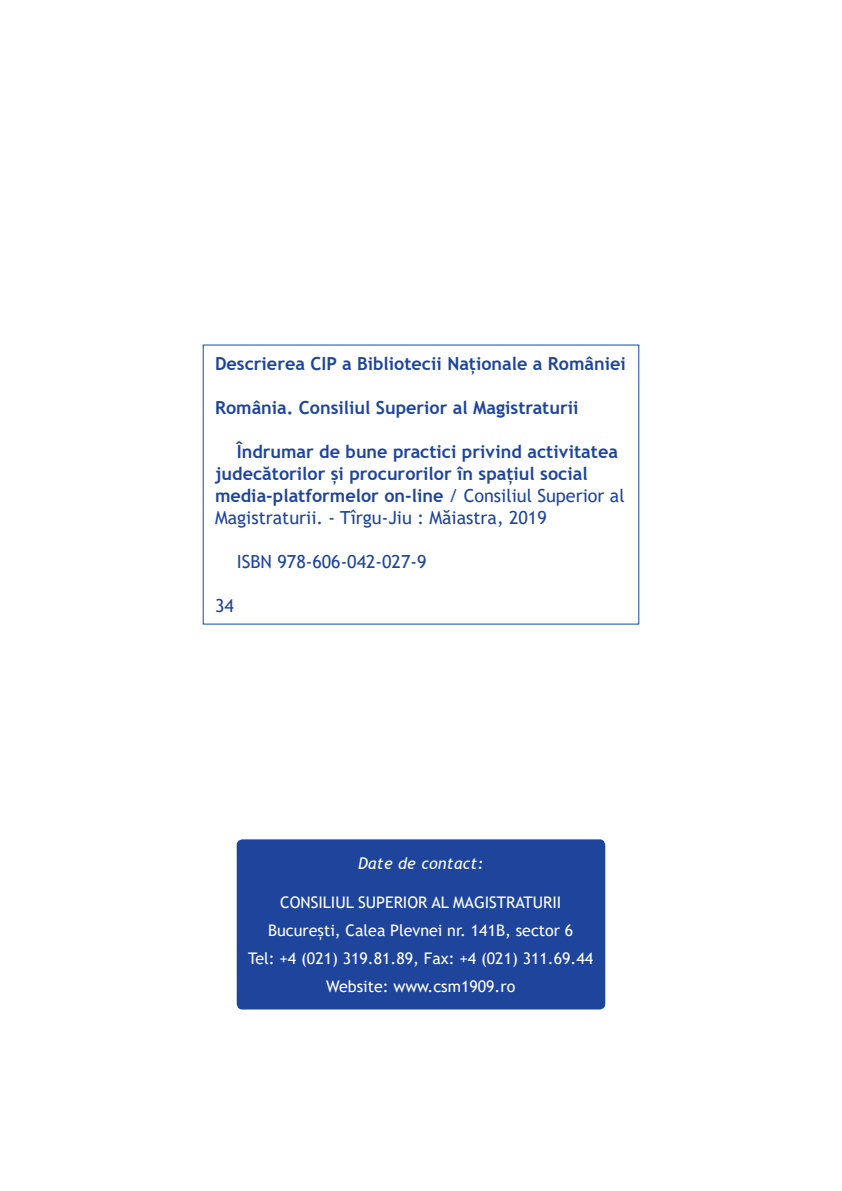
<style>
.page{position:relative;width:842px;height:1191px;background:#fff}
.page>*{position:absolute;margin:0;border:0;box-sizing:border-box;transform-origin:0 0}
.t1{font:700 18px/22px "Trebuchet MS";color:#1e459b}
.t2{font:18px "Trebuchet MS";color:#1e459b}
.t3{font:16px/28px "Trebuchet MS";color:#fff;text-align:center}
.t4{font:italic 16px "Trebuchet MS";letter-spacing:.02em;color:#fff}
.s1{font-weight:400}
</style>
<div class="page">
<div style="left:237px;top:839px;width:368px;height:170px;background:#1e459b;border-radius:6px"></div>
<p class="t1" style="left:215px;top:353px;width:412px">Descrierea CIP a Bibliotecii Naţionale a României</p>
<p class="t1" style="left:215px;top:397px;width:365px">România. Consiliul Superior al Magistraturii</p>
<p class="t1" style="left:215px;top:441px;width:411px;text-indent:22px">Îndrumar de bune practici privind activitatea judecătorilor şi procurorilor în spaţiul social media-platformelor on-line <span class="s1">/ Consiliul Superior al Magistraturii. - Tîrgu-Jiu : Măiastra, 2019</span></p>
<p class="t2" style="left:237px;top:550px;width:191px">ISBN 978-606-042-027-9</p>
<p class="t2" style="left:215px;top:594px;width:20px">34</p>
<p class="t4" style="left:358px;top:853px;width:127px">Date de contact:</p>
<p class="t3" style="left:248px;top:888px;width:347px">CONSILIUL SUPERIOR AL MAGISTRATURII București, Calea Plevnei nr. 141B, sector 6<br>Tel: +4 (021) 319.81.89, Fax: +4 (021) 311.69.44<br>Website: www.csm1909.ro</p>
</div>
